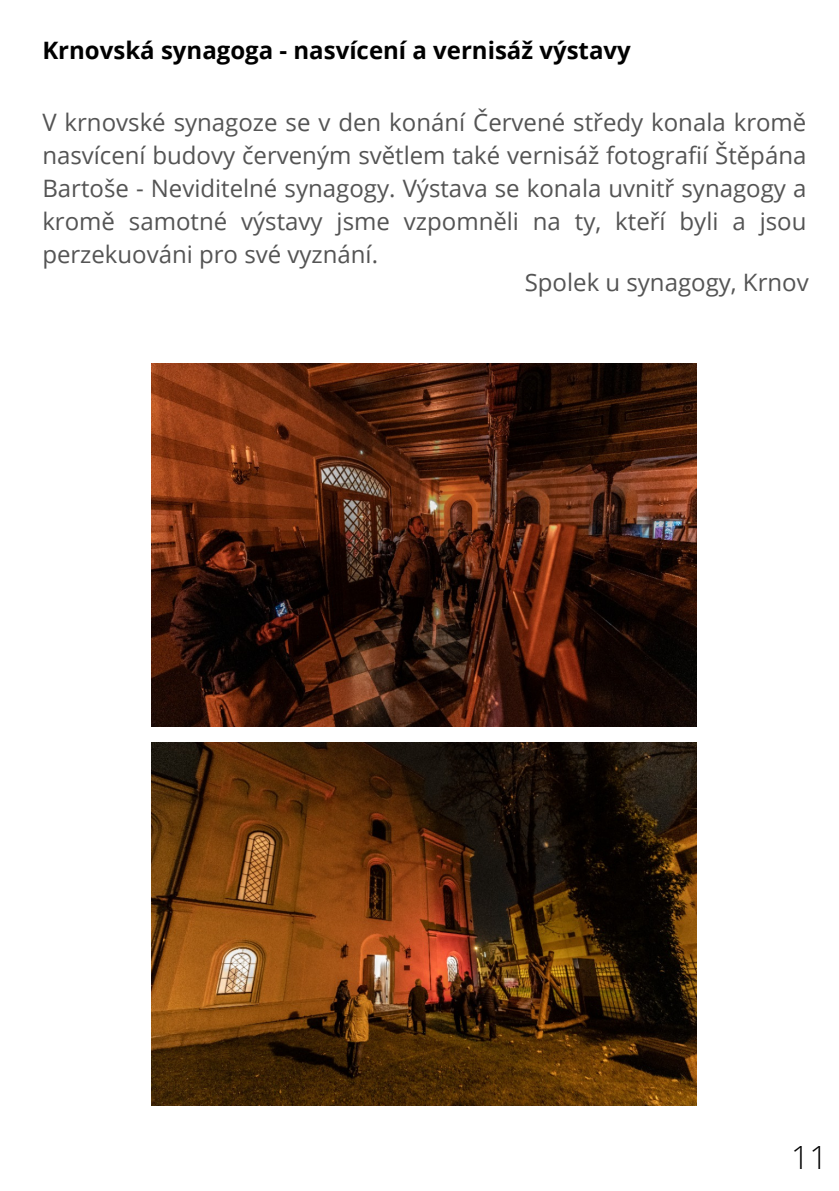
<style>
.page{position:relative;width:839px;height:1191px;background:#fff}
.page>*{position:absolute;margin:0;border:0;box-sizing:border-box;transform-origin:0 0}
.t1{font:300 32px "Open Sans";color:#000}
.t2{font:24px/33px "Open Sans";color:#545454;text-align:justify}
.t3{font:700 24px "Open Sans";color:#000}
</style>
<div class="page">
<img style="left:152px;top:364px;width:544px;height:363px">
<img style="left:152px;top:742px;width:544px;height:363px">
<p class="t3" style="left:42px;top:33px;width:590px">Krnovská synagoga - nasvícení a vernisáž výstavy</p>
<p class="t2" style="left:42px;top:105px;width:765px">V krnovské synagoze se v den konání Červené středy konala kromě nasvícení budovy červeným světlem také vernisáž fotografií Štěpána Bartoše - Neviditelné synagogy. Výstava se konala uvnitř synagogy a kromě samotné výstavy jsme vzpomněli na ty, kteří byli a jsou perzekuováni pro své vyznání.</p>
<p class="t2" style="left:524px;top:266px;width:285px">Spolek u synagogy, Krnov</p>
<p class="t1" style="left:791px;top:1134px;width:38px">11</p>
</div>
